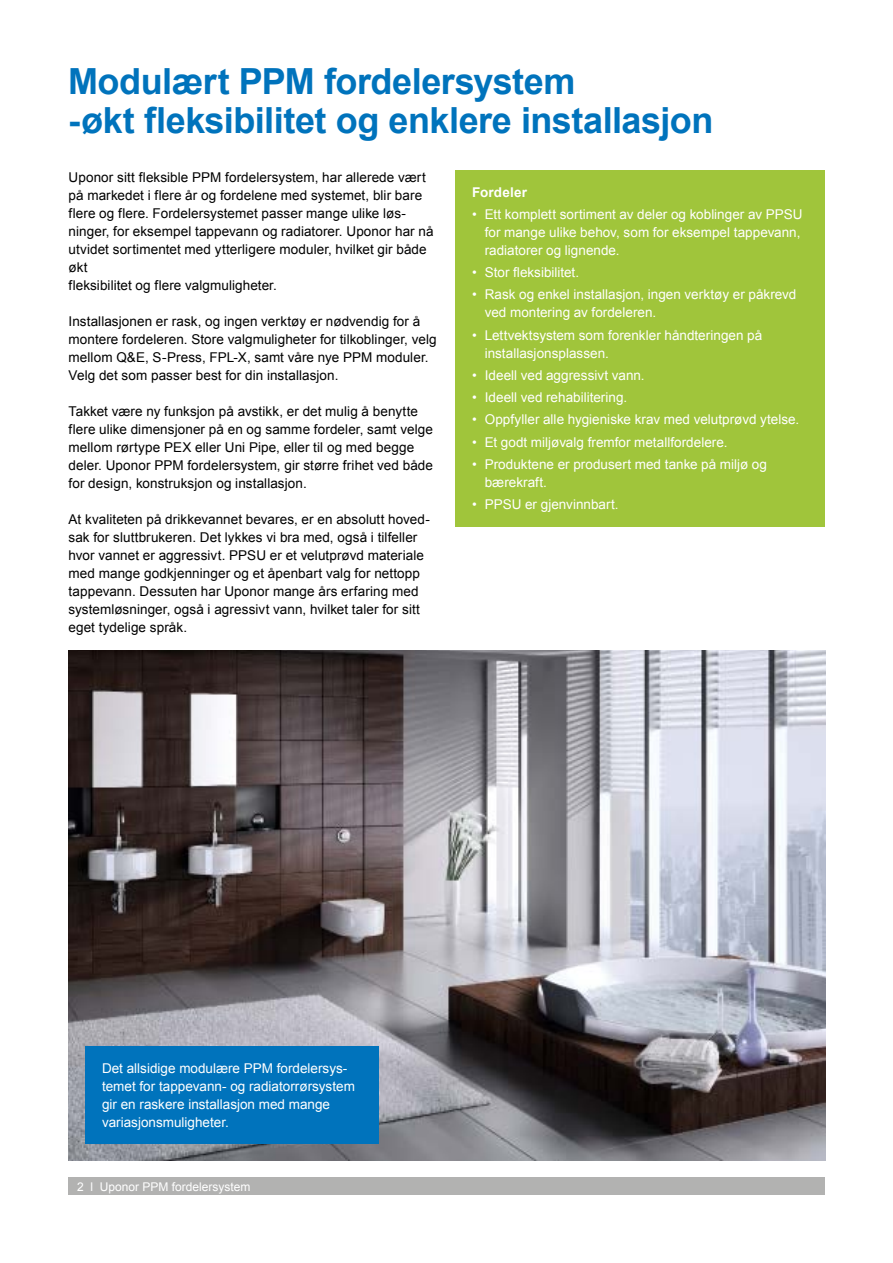
<style>
.page{position:relative;width:893px;height:1263px;background:#fff}
.page>*{position:absolute;margin:0;border:0;box-sizing:border-box;transform-origin:0 0}
.t1{font:700 36px/39px "Arial";letter-spacing:-.015em;color:#0073bc}
.t2{font:13.5px/18px "Arial";letter-spacing:.005em;color:#000}
.t3{font:13.5px/18px "Arial";color:#fff}
.t4{font:700 13.5px "Arial";letter-spacing:.015em;color:#fff}
.t5{font:12px "Arial";color:#fff}
</style>
<div class="page">
<div style="left:68px;top:1178px;width:757px;height:17px;background:#b2b2b1"></div>
<div style="left:455px;top:170px;width:370px;height:356px;background:#a0c53b"></div>
<img style="left:68px;top:651px;width:757px;height:510px">
<div style="left:85px;top:1046px;width:293px;height:98px;background:#0073bc"></div>
<h1 class="t1" style="left:68px;top:63px;width:647px">Modulært PPM fordelersystem<br>-økt fleksibilitet og enklere installasjon</h1>
<p class="t2" style="left:69px;top:168px;width:367px">Uponor sitt fleksible PPM fordelersystem, har allerede vært på markedet i flere år og fordelene med systemet, blir bare flere og flere. Fordelersystemet passer mange ulike løs&shy;ninger, for eksempel tappevann og radiatorer. Uponor har nå utvidet sortimentet med ytterligere moduler, hvilket gir både økt<br>fleksibilitet og flere valgmuligheter.</p>
<p class="t2" style="left:69px;top:312px;width:370px">Installasjonen er rask, og ingen verktøy er nødvendig for å montere fordeleren. Store valgmuligheter for tilkoblinger, velg mellom Q&amp;E, S-Press, FPL-X, samt våre nye PPM moduler.<br>Velg det som passer best for din installasjon.</p>
<p class="t2" style="left:69px;top:402px;width:366px">Takket være ny funksjon på avstikk, er det mulig å benytte flere ulike dimensjoner på en og samme fordeler, samt velge mellom rørtype PEX eller Uni Pipe, eller til og med begge deler. Uponor PPM fordelersystem, gir større frihet ved både for design, konstruksjon og installasjon.</p>
<p class="t2" style="left:69px;top:510px;width:363px">At kvaliteten på drikkevannet bevares, er en absolutt hoved&shy;sak for sluttbrukeren. Det lykkes vi bra med, også i tilfeller hvor vannet er aggressivt. PPSU er et velutprøvd materiale med mange godkjenninger og et åpenbart valg for nettopp tappevann. Dessuten har Uponor mange års erfaring med systemløsninger, også i agressivt vann, hvilket taler for sitt eget tydelige språk.</p>
<p class="t4" style="left:472px;top:183px;width:56px">Fordeler</p>
<p class="t3" style="left:485px;top:205px;width:319px;text-indent:-13px">• Ett komplett sortiment av deler og koblinger av PPSU for mange ulike behov, som for eksempel tappevann, radiatorer og lignende.</p>
<p class="t3" style="left:472px;top:264px;width:109px">• Stor fleksibilitet.</p>
<p class="t3" style="left:485px;top:286px;width:313px;text-indent:-13px">• Rask og enkel installasjon, ingen verktøy er påkrevd ved montering av fordeleren.</p>
<p class="t3" style="left:485px;top:326px;width:279px;text-indent:-13px">• Lettvektsystem som forenkler håndteringen på installasjonsplassen.</p>
<p class="t3" style="left:472px;top:366px;width:174px">• Ideell ved aggressivt vann.</p>
<p class="t3" style="left:472px;top:389px;width:157px">• Ideell ved rehabilitering.</p>
<p class="t3" style="left:472px;top:411px;width:329px">• Oppfyller alle hygieniske krav med velutprøvd ytelse.</p>
<p class="t3" style="left:472px;top:433px;width:257px">• Et godt miljøvalg fremfor metallfordelere.</p>
<p class="t3" style="left:485px;top:455px;width:284px;text-indent:-13px">• Produktene er produsert med tanke på miljø og bærekraft.</p>
<p class="t3" style="left:472px;top:496px;width:148px">• PPSU er gjenvinnbart.</p>
<p class="t3" style="left:102px;top:1059px;width:254px">Det allsidige modulære PPM fordelersys&shy;temet for tappevann- og radiatorrørsystem gir en raskere installasjon med mange variasjonsmuligheter.</p>
<p class="t5" style="left:77px;top:1179px;width:175px">2 l Uponor PPM fordelersystem</p>
</div>
